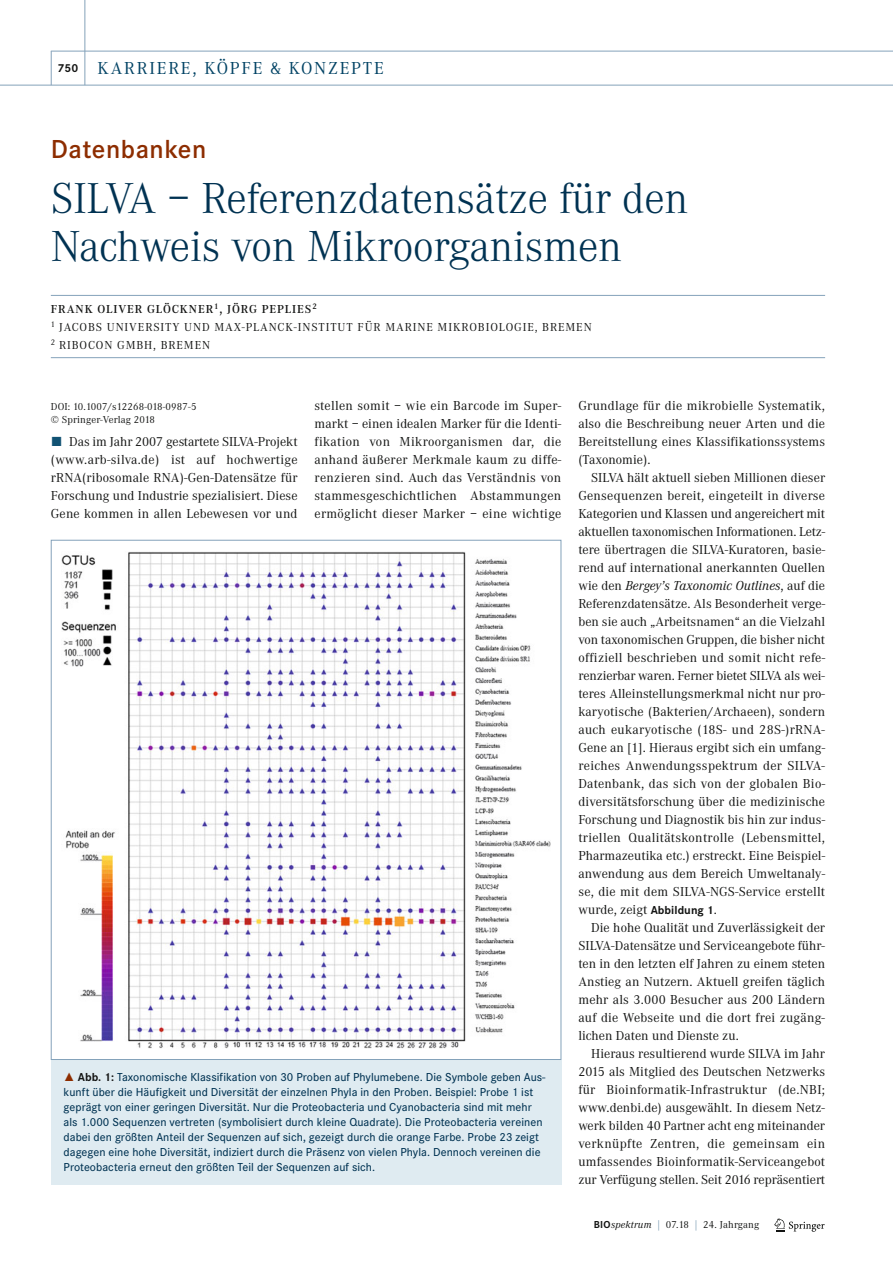
<style>
.page{position:relative;width:893px;height:1263px;background:#fff}
.page>*{position:absolute;margin:0;border:0;box-sizing:border-box;transform-origin:0 0}
.t1{font:300 45px/48px "Corporate A";letter-spacing:-.005em;color:#003252}
.t2{font:600 27px "Corporate S";letter-spacing:.02em;color:#8d2d00}
.t3{font:18px "Corporate A";letter-spacing:.1em;color:#004264}
.t4{font:13.5px/18px "Corporate A";letter-spacing:.01em;color:#131413;text-align:justify}
.t5{font:500 12px/15px "Corporate S";letter-spacing:.005em;color:#003252}
.t6{font:12px/18px "Corporate A";letter-spacing:.075em;color:#131413}
.t7{font:10.5px/13.5px "Corporate A";letter-spacing:.015em;color:#131413}
.s1{font-family:"Corporate S";font-weight:700;font-size:12px;color:#131413}
.s2{font-weight:600}
.s3{font-family:"The Sans Expert";color:#115273}
.s4{font-style:italic}
.s5{font-family:"Corporate S";font-weight:700;font-size:12px}
.s6{font-family:"The Sans Expert";font-weight:400;color:#8d2d00}
.s7{font-weight:700;color:#131413}
.s8{font-family:"Corporate S";font-weight:700}
.s9{color:#658ba6}
</style>
<div class="page">
<hr style="left:0;top:85px;width:892px;height:1px;background:#84a2ba">
<hr style="left:51px;top:51px;width:841px;height:1px;background:#84a2ba">
<hr style="left:84px;top:0;width:1px;height:85px;background:#84a2ba">
<hr style="left:51px;top:51px;width:1px;height:34px;background:#84a2ba">
<hr style="left:51px;top:295px;width:774px;height:1px;background:#84a2ba">
<hr style="left:51px;top:357px;width:774px;height:1px;background:#84a2ba">
<svg style="left:774px;top:1218px;width:50px;height:14px"></svg>
<div style="left:51px;top:1060px;width:510px;height:124px;background:#dfebf1"></div>
<img style="left:61px;top:552px;width:489px;height:496px">
<h3 class="t3" style="left:57px;top:62px;width:328px"><span class="s1">750</span> KARRIERE, KÖPFE &amp; KONZEPTE</h3>
<h2 class="t2" style="left:51px;top:140px;width:157px">Datenbanken</h2>
<h1 class="t1" style="left:51px;top:178px;width:639px">SILVA – Referenzdatensätze für den<br>Nachweis von Mikroorganismen</h1>
<p class="t6" style="left:51px;top:301px;width:542px"><span class="s2">FRANK OLIVER GLÖCKNER</span><sup>1</sup><span class="s2">, JÖRG PEPLIES</span><sup>2<br></sup><sup>1</sup> JACOBS UNIVERSITY UND MAX-PLANCK-INSTITUT FÜR MARINE MIKROBIOLOGIE, BREMEN<br><sup>2</sup> RIBOCON GMBH, BREMEN</p>
<p class="t4" style="left:314px;top:398px;width:248px">stellen somit – wie ein Barcode im Super&shy;markt – einen idealen Marker für die Identi&shy;fikation von Mikroorganismen dar, die anhand äußerer Merkmale kaum zu diffe&shy;renzieren sind. Auch das Verständnis von stammesgeschichtlichen Abstammungen ermöglicht dieser Marker – eine wichtige</p>
<p class="t4" style="left:578px;top:398px;width:248px">Grundlage für die mikrobielle Systematik, also die Beschreibung neuer Arten und die Bereitstellung eines Klassifikationssystems (Taxonomie).</p>
<p class="t7" style="left:51px;top:400px;width:147px">DOI: 10.1007/s12268-018-0987-5 © Springer-Verlag 2018</p>
<p class="t4" style="left:51px;top:434px;width:248px"><span class="s3">ó</span> Das im Jahr 2007 gestartete SILVA-Projekt (www.arb-silva.de) ist auf hochwertige rRNA(ribosomale RNA)-Gen-Datensätze für Forschung und Industrie spezialisiert. Diese Gene kommen in allen Lebewesen vor und</p>
<p class="t4" style="left:578px;top:470px;width:248px;text-indent:13px">SILVA hält aktuell sieben Millionen dieser Gensequenzen bereit, eingeteilt in diverse Kategorien und Klassen und angereichert mit aktuellen taxonomischen Informationen. Letz&shy;tere übertragen die SILVA-Kuratoren, basie&shy;rend auf international anerkannten Quellen wie den <span class="s4">Bergey’s Taxonomic Outlines</span>, auf die Referenzdatensätze. Als Besonderheit verge&shy;ben sie auch „Arbeitsnamen“ an die Vielzahl von taxonomischen Gruppen, die bisher nicht offiziell beschrieben und somit nicht refe&shy;renzierbar waren. Ferner bietet SILVA als wei&shy;teres Alleinstellungsmerkmal nicht nur pro&shy;karyotische (Bakterien/Archaeen), sondern auch eukaryotische (18S- und 28S-)rRNA-Gene an [1]. Hieraus ergibt sich ein umfang&shy;reiches Anwendungsspektrum der SILVA-Datenbank, das sich von der globalen Bio - diversitätsforschung über die medizinische Forschung und Diagnostik bis hin zur indus&shy;triellen Qualitätskontrolle (Lebensmittel, Pharmazeutika etc.) erstreckt. Eine Beispiel&shy;anwendung aus dem Bereich Umweltanaly&shy;se, die mit dem SILVA-NGS-Service erstellt wurde, zeigt <span class="s5">Abbildung 1</span>.</p>
<p class="t4" style="left:578px;top:920px;width:248px;text-indent:13px">Die hohe Qualität und Zuverlässigkeit der SILVA-Datensätze und Serviceangebote führ&shy;ten in den letzten elf Jahren zu einem steten Anstieg an Nutzern. Aktuell greifen täglich mehr als 3.000 Besucher aus 200 Ländern auf die Webseite und die dort frei zugäng&shy;lichen Daten und Dienste zu.</p>
<p class="t4" style="left:578px;top:1046px;width:248px;text-indent:13px">Hieraus resultierend wurde SILVA im Jahr 2015 als Mitglied des Deutschen Netzwerks für Bioinformatik-Infrastruktur (de.NBI; www.denbi.de) ausgewählt. In diesem Netz&shy;werk bilden 40 Partner acht eng miteinander verknüpfte Zentren, die gemeinsam ein umfassendes Bioinformatik-Serviceangebot zur Verfügung stellen. Seit 2016 repräsentiert</p>
<p class="t5" style="left:64px;top:1071px;width:483px"><span class="s6">˚</span> <span class="s7">Abb. 1:</span> Taxonomische Klassifikation von 30 Proben auf Phylumebene. Die Symbole geben Aus&shy;kunft über die Häufigkeit und Diversität der einzelnen Phyla in den Proben. Beispiel: Probe 1 ist geprägt von einer geringen Diversität. Nur die Proteobacteria und Cyanobacteria sind mit mehr als 1.000 Sequenzen vertreten (symbolisiert durch kleine Quadrate). Die Proteobacteria vereinen dabei den größten Anteil der Sequenzen auf sich, gezeigt durch die orange Farbe. Probe 23 zeigt dagegen eine hohe Diversität, indiziert durch die Präsenz von vielen Phyla. Dennoch vereinen die Proteobacteria erneut den größten Teil der Sequenzen auf sich.</p>
<p class="t7" style="left:594px;top:1219px;width:167px"><span class="s8">BIO</span><span class="s4">spektrum</span> <span class="s9">|</span> 07.18 <span class="s9">|</span> 24. Jahrgang</p>
</div>
